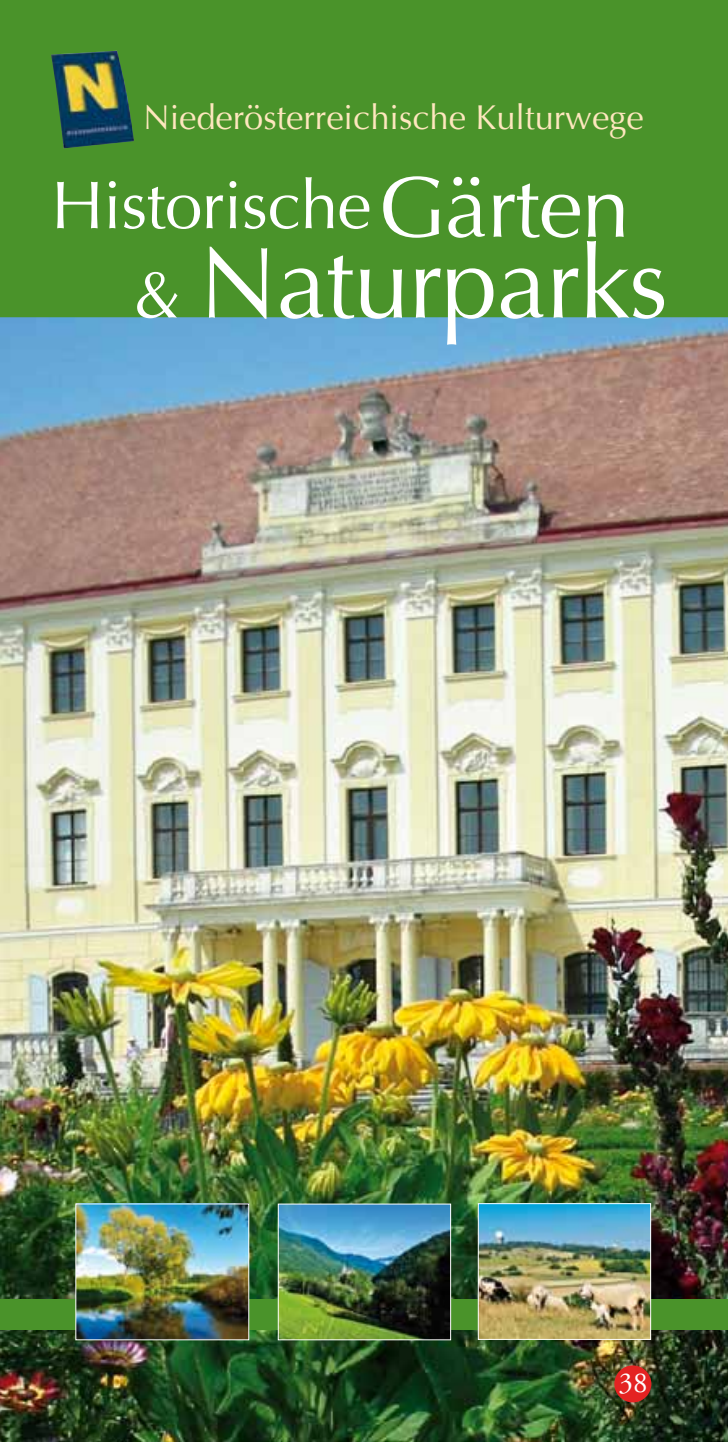
<style>
.page{position:relative;width:728px;height:1442px;background:#fff}
.page>*{position:absolute;margin:0;border:0;box-sizing:border-box;transform-origin:0 0}
.t1{font:101.25px "Optima";letter-spacing:-.01em;color:#fff}
.t2{font:86.85px "Optima";letter-spacing:-.01em;color:#fff}
.t3{font:67.5px "Optima";letter-spacing:-.01em;color:#fff}
.t4{font:34.43px "Optima";color:#fee7be}
.t5{font:29.03px "Adobe Garamond";color:#fff}
.s1{font-size:67.5px}
</style>
<div class="page">
<img style="left:0;top:317px;width:727px;height:1124px">
<div style="left:0;top:0;width:727px;height:317px;background:#4a932a"></div>
<img style="left:51px;top:51px;width:83px;height:97px">
<div style="left:614px;top:1365px;width:37px;height:37px;background:#e42322;border-radius:50%"></div>
<div style="left:0;top:1299px;width:727px;height:30px;background:#4a932a"></div>
<img style="left:479px;top:1205px;width:169px;height:132px">
<div style="left:477px;top:1203px;width:173px;height:136px;border:1px solid #fff"></div>
<img style="left:279px;top:1205px;width:170px;height:133px">
<div style="left:277px;top:1203px;width:174px;height:137px;border:1px solid #fff"></div>
<img style="left:77px;top:1205px;width:170px;height:133px">
<p class="t4" style="left:143px;top:95px;width:501px">Niederösterreichische Kulturwege</p>
<h2 class="t2" style="left:378px;top:152px;width:253px">Gärten</h2>
<h1 class="t1" style="left:132px;top:219px;width:537px"><span class="s1">&amp;</span> Naturparks</h1>
<h3 class="t3" style="left:51px;top:163px;width:321px">Historische</h3>
<p class="t5" style="left:618px;top:1367px;width:30px">38</p>
</div>
